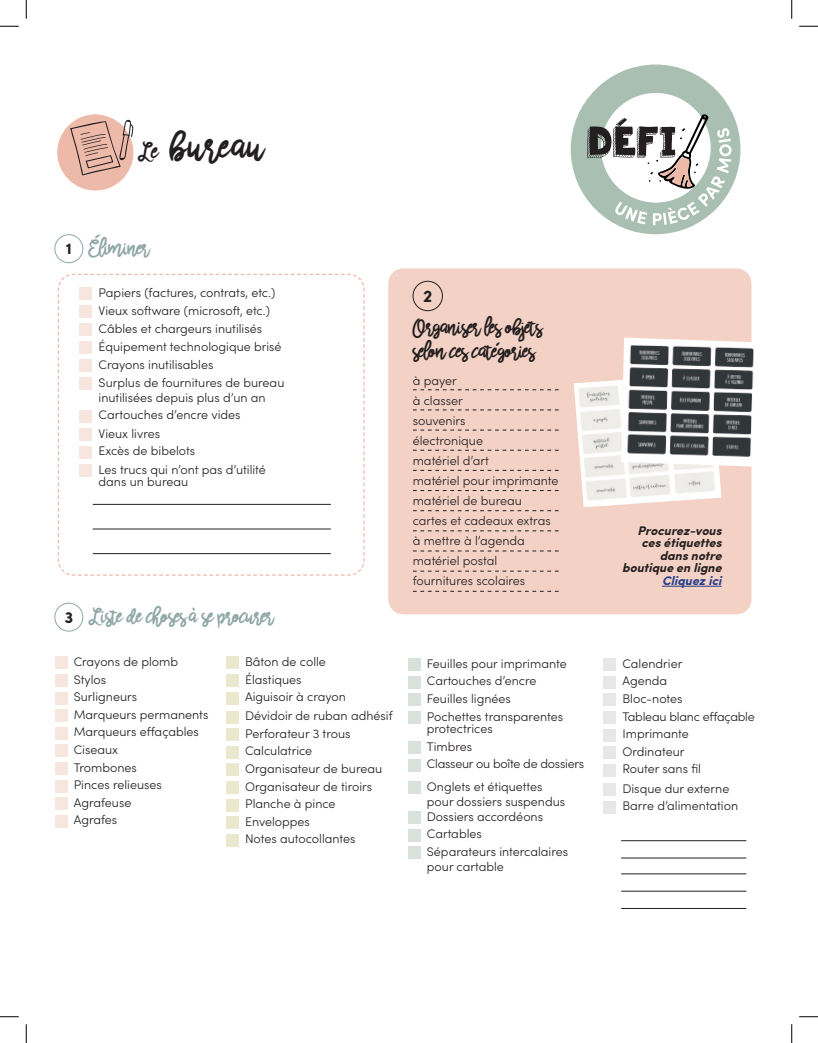
<style>
.page{position:relative;width:818px;height:1043px;background:#fff}
.page>*{position:absolute;margin:0;border:0;box-sizing:border-box;transform-origin:0 0}
.t1{font:36px "Scrivimi";color:#231f20}
.t2{font:20px/24px "Scrivimi";letter-spacing:-.06em;color:#231f20}
.t3{font:20px "Scrivimi";letter-spacing:-.06em;color:#8fa7a5}
.t4{font:700 17px "Sofia Pro";color:#231f20}
.t5{font:700 16.12px "Sofia Pro";color:#231f20}
.t6{font:300 12.5px/17.6px "Sofia Pro";color:#231f20}
.t7{font:italic 700 12.5px/12.5px "Sofia Pro";color:#231f20;text-align:right}
.t8{font:300 12.5px/17.5px "Sofia Pro";letter-spacing:-.02em;color:#231f20}
.t9{font:italic 700 12.5px "Sofia Pro";color:#253f8e}
.s1{font-size:22.5px}
</style>
<div class="page">
<div style="left:388px;top:268px;width:363px;height:346px;background:#f3d1c4;border-radius:15px"></div>
<svg style="left:57px;top:273px;width:308px;height:303px"></svg>
<div style="left:58px;top:115px;width:75px;height:75px;background:#edbaaa;border-radius:50%"></div>
<div style="left:79px;top:287px;width:12px;height:13px;background:#f7e6dd"></div>
<div style="left:79px;top:305px;width:12px;height:13px;background:#f7e6dd"></div>
<div style="left:79px;top:323px;width:12px;height:13px;background:#f7e6dd"></div>
<div style="left:79px;top:341px;width:12px;height:13px;background:#f7e6dd"></div>
<div style="left:79px;top:359px;width:12px;height:13px;background:#f7e6dd"></div>
<div style="left:79px;top:377px;width:12px;height:13px;background:#f7e6dd"></div>
<div style="left:79px;top:410px;width:12px;height:13px;background:#f7e6dd"></div>
<div style="left:79px;top:428px;width:12px;height:13px;background:#f7e6dd"></div>
<div style="left:79px;top:446px;width:12px;height:13px;background:#f7e6dd"></div>
<div style="left:79px;top:464px;width:12px;height:13px;background:#f7e6dd"></div>
<hr style="left:621px;top:873px;width:125px;height:1px;background:#231f20">
<hr style="left:621px;top:840px;width:125px;height:1px;background:#231f20">
<hr style="left:93px;top:529px;width:238px;height:1px;background:#231f20">
<hr style="left:93px;top:504px;width:238px;height:1px;background:#231f20">
<hr style="left:93px;top:553px;width:238px;height:1px;background:#231f20">
<hr style="left:621px;top:891px;width:125px;height:1px;background:#231f20">
<hr style="left:621px;top:857px;width:125px;height:1px;background:#231f20">
<hr style="left:621px;top:908px;width:125px;height:1px;background:#231f20">
<div style="left:570px;top:65px;width:170px;height:169px;background:#a9bfb2;border-radius:50%"></div>
<div style="left:601px;top:93px;width:109px;height:110px;background:#fff;border-radius:50%"></div>
<svg style="left:587px;top:114px;width:144px;height:111px"></svg>
<svg style="left:574px;top:380px;width:178px;height:127px"></svg>
<img style="left:621px;top:337px;width:133px;height:130px">
<hr style="left:662px;top:586px;width:59px;height:1px;background:#253f8e">
<div style="left:54px;top:234px;width:29px;height:29px;border:1px solid #8fa7a5;border-radius:50%"></div>
<div style="left:54px;top:602px;width:29px;height:29px;border:1px solid #8fa7a5;border-radius:50%"></div>
<div style="left:412px;top:281px;width:31px;height:30px;border:1px solid #231f20;border-radius:50%"></div>
<svg style="left:413px;top:389px;width:145px;height:1px"></svg>
<svg style="left:413px;top:410px;width:145px;height:1px"></svg>
<svg style="left:413px;top:430px;width:145px;height:1px"></svg>
<svg style="left:413px;top:450px;width:145px;height:1px"></svg>
<svg style="left:413px;top:470px;width:145px;height:1px"></svg>
<svg style="left:413px;top:571px;width:145px;height:1px"></svg>
<svg style="left:413px;top:591px;width:145px;height:1px"></svg>
<svg style="left:413px;top:551px;width:145px;height:1px"></svg>
<svg style="left:413px;top:530px;width:145px;height:1px"></svg>
<svg style="left:413px;top:510px;width:145px;height:1px"></svg>
<svg style="left:413px;top:490px;width:145px;height:1px"></svg>
<div style="left:55px;top:656px;width:12px;height:13px;background:#f7e6dd"></div>
<div style="left:55px;top:674px;width:12px;height:12px;background:#f7e6dd"></div>
<div style="left:55px;top:691px;width:12px;height:13px;background:#f7e6dd"></div>
<div style="left:55px;top:709px;width:12px;height:13px;background:#f7e6dd"></div>
<div style="left:55px;top:727px;width:12px;height:12px;background:#f7e6dd"></div>
<div style="left:55px;top:744px;width:12px;height:13px;background:#f7e6dd"></div>
<div style="left:55px;top:762px;width:12px;height:12px;background:#f7e6dd"></div>
<div style="left:55px;top:779px;width:12px;height:13px;background:#f7e6dd"></div>
<div style="left:55px;top:797px;width:12px;height:13px;background:#f7e6dd"></div>
<div style="left:55px;top:815px;width:12px;height:12px;background:#f7e6dd"></div>
<div style="left:226px;top:656px;width:13px;height:13px;background:#eae9d0"></div>
<div style="left:226px;top:674px;width:13px;height:12px;background:#eae9d0"></div>
<div style="left:226px;top:691px;width:13px;height:13px;background:#eae9d0"></div>
<div style="left:226px;top:710px;width:13px;height:13px;background:#eae9d0"></div>
<div style="left:226px;top:728px;width:13px;height:13px;background:#eae9d0"></div>
<div style="left:226px;top:746px;width:13px;height:12px;background:#eae9d0"></div>
<div style="left:226px;top:763px;width:13px;height:13px;background:#eae9d0"></div>
<div style="left:226px;top:781px;width:13px;height:12px;background:#eae9d0"></div>
<div style="left:226px;top:798px;width:13px;height:13px;background:#eae9d0"></div>
<div style="left:226px;top:816px;width:13px;height:13px;background:#eae9d0"></div>
<div style="left:226px;top:834px;width:13px;height:12px;background:#eae9d0"></div>
<div style="left:408px;top:658px;width:12px;height:13px;background:#d9e1db"></div>
<div style="left:408px;top:676px;width:12px;height:12px;background:#d9e1db"></div>
<div style="left:408px;top:693px;width:12px;height:13px;background:#d9e1db"></div>
<div style="left:408px;top:711px;width:12px;height:12px;background:#d9e1db"></div>
<div style="left:408px;top:741px;width:12px;height:13px;background:#d9e1db"></div>
<div style="left:408px;top:759px;width:12px;height:12px;background:#d9e1db"></div>
<div style="left:408px;top:781px;width:12px;height:13px;background:#d9e1db"></div>
<div style="left:408px;top:811px;width:12px;height:13px;background:#d9e1db"></div>
<div style="left:408px;top:829px;width:12px;height:12px;background:#d9e1db"></div>
<div style="left:408px;top:846px;width:12px;height:13px;background:#d9e1db"></div>
<div style="left:603px;top:658px;width:13px;height:13px;background:#e6e7e9"></div>
<div style="left:603px;top:676px;width:13px;height:12px;background:#e6e7e9"></div>
<div style="left:603px;top:693px;width:13px;height:13px;background:#e6e7e9"></div>
<div style="left:603px;top:711px;width:13px;height:12px;background:#e6e7e9"></div>
<div style="left:603px;top:728px;width:13px;height:13px;background:#e6e7e9"></div>
<div style="left:603px;top:746px;width:13px;height:13px;background:#e6e7e9"></div>
<div style="left:603px;top:764px;width:13px;height:12px;background:#e6e7e9"></div>
<div style="left:603px;top:783px;width:13px;height:13px;background:#e6e7e9"></div>
<div style="left:603px;top:801px;width:13px;height:12px;background:#e6e7e9"></div>
<svg style="left:70px;top:120px;width:64px;height:55px"></svg>
<svg style="left:0;top:25px;width:19px;height:2px"></svg>
<svg style="left:799px;top:25px;width:19px;height:2px"></svg>
<svg style="left:0;top:1016px;width:19px;height:1px"></svg>
<svg style="left:799px;top:1016px;width:19px;height:1px"></svg>
<svg style="left:25px;top:0;width:2px;height:19px"></svg>
<svg style="left:25px;top:1024px;width:2px;height:18px"></svg>
<svg style="left:791px;top:0;width:1px;height:19px"></svg>
<svg style="left:791px;top:1024px;width:1px;height:18px"></svg>
<h1 class="t1" style="left:141px;top:119px;width:125px"><span class="s1">Le</span> bureau</h1>
<p class="t5" style="left:66px;top:236px;width:8px">1</p>
<h2 class="t3" style="left:89px;top:232px;width:62px">Éliminer</h2>
<p class="t6" style="left:99px;top:282px;width:187px;line-height:18px">Papiers (factures, contrats, etc.)<br>Vieux software (microsoft, etc.)<br>Câbles et chargeurs inutilisés<br>Équipement technologique brisé<br>Crayons inutilisables<br>Surplus de fournitures de bureau</p>
<p class="t6" style="left:99px;top:387px;width:169px;line-height:18px">inutilisées depuis plus d’un an<br>Cartouches d’encre vides<br>Vieux livres<br>Excès de bibelots<br>Les trucs qui n’ont pas d’utilité</p>
<p class="t6" style="left:99px;top:472px;width:91px">dans un bureau</p>
<p class="t5" style="left:64px;top:604px;width:10px">3</p>
<h2 class="t3" style="left:91px;top:601px;width:185px">Liste de choses à se procurer</h2>
<p class="t6" style="left:74px;top:652px;width:136px">Crayons de plomb<br>Stylos<br>Surligneurs<br>Marqueurs permanents<br>Marqueurs effaçables<br>Ciseaux<br>Trombones<br>Pinces relieuses<br>Agrafeuse<br>Agrafes</p>
<p class="t6" style="left:245px;top:652px;width:102px">Bâton de colle<br>Élastiques<br>Aiguisoir à crayon</p>
<p class="t6" style="left:245px;top:706px;width:149px">Dévidoir de ruban adhésif<br>Perforateur 3 trous<br>Calculatrice<br>Organisateur de bureau<br>Organisateur de tiroirs<br>Planche à pince<br>Enveloppes<br>Notes autocollantes</p>
<h3 class="t4" style="left:423px;top:283px;width:11px">2</h3>
<h2 class="t2" style="left:412px;top:316px;width:132px">Organiser les objets selon ces catégories</h2>
<p class="t6" style="left:412px;top:370px;width:147px;line-height:20px">à payer<br>à classer<br>souvenirs<br>électronique<br>matériel d’art<br>matériel pour imprimante matériel de bureau cartes et cadeaux extras à mettre à l’agenda matériel postal fournitures scolaires</p>
<p class="t6" style="left:427px;top:654px;width:141px">Feuilles pour imprimante<br>Cartouches d’encre<br>Feuilles lignées<br>Pochettes transparentes</p>
<p class="t8" style="left:427px;top:719px;width:159px">protectrices<br>Timbres<br>Classeur ou boîte de dossiers</p>
<p class="t6" style="left:427px;top:778px;width:140px;line-height:15.1px">Onglets et étiquettes pour dossiers suspendus<br>Dossiers accordéons</p>
<p class="t6" style="left:427px;top:824px;width:143px">Cartables<br>Séparateurs intercalaires</p>
<p class="t6" style="left:427px;top:857px;width:78px">pour cartable</p>
<p class="t7" style="left:622px;top:523px;width:105px">Procurez-vous cesétiquettes dansnotre boutiqueen ligne</p>
<p class="t9" style="left:662px;top:571px;width:65px">Cliquezici</p>
<p class="t6" style="left:622px;top:654px;width:134px">Calendrier<br>Agenda<br>Bloc-notes<br>Tableau blanc effaçable<br>Imprimante<br>Ordinateur<br>Router sans fil</p>
<p class="t6" style="left:622px;top:779px;width:117px">Disque dur externe<br>Barre d’alimentation</p>
</div>
